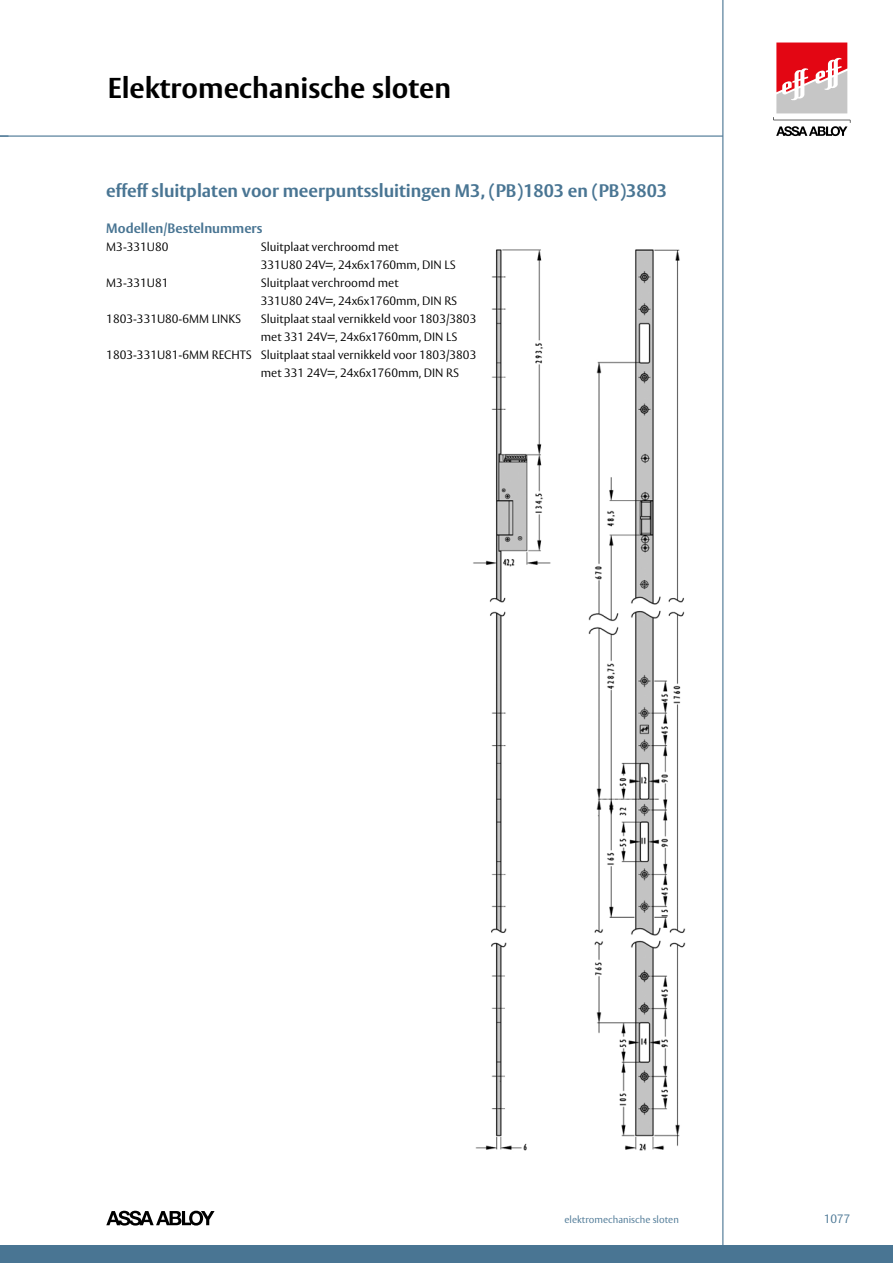
<style>
.page{position:relative;width:893px;height:1263px;background:#fff}
.page>*{position:absolute;margin:0;border:0;box-sizing:border-box;transform-origin:0 0}
.t1{font:700 28.5px "ASSA Vesta";color:#000}
.t2{font:700 18px "ASSA Vesta";color:#497593}
.t3{font:700 13.5px "ASSA Vesta";color:#497593}
.t4{font:300 12px/18px "ASSA Vesta";color:#000}
.t5{font:300 12px "ASSA Vesta";color:#497593}
.t6{font:300 9.9px "ASSA Vesta";color:#497593}
</style>
<div class="page">
<hr style="left:0;top:136px;width:723px;height:1px;background:#497593">
<div style="left:0;top:1246px;width:893px;height:17px;background:#497593"></div>
<hr style="left:722px;top:0;width:1px;height:1259px;background:#497593">
<svg style="left:106px;top:1211px;width:109px;height:14px"></svg>
<svg style="left:773px;top:43px;width:77px;height:93px"></svg>
<img style="left:473px;top:249px;width:213px;height:902px">
<h1 class="t1" style="left:108px;top:70px;width:345px">Elektromechanische sloten</h1>
<h2 class="t2" style="left:106px;top:179px;width:562px">effeff sluitplaten voor meerpuntssluitingen M3, (PB)1803 en (PB)3803</h2>
<p class="t3" style="left:106px;top:220px;width:158px">Modellen/Bestelnummers</p>
<p class="t4" style="left:106px;top:238px;width:64px">M3-331U80</p>
<p class="t4" style="left:261px;top:238px;width:196px">Sluitplaat verchroomd met<br>331U80 24V=, 24x6x1760mm, DIN LS</p>
<p class="t4" style="left:106px;top:274px;width:64px">M3-331U81</p>
<p class="t4" style="left:261px;top:274px;width:198px">Sluitplaat verchroomd met<br>331U80 24V=, 24x6x1760mm, DIN RS</p>
<p class="t4" style="left:106px;top:310px;width:136px">1803-331U80-6MM LINKS</p>
<p class="t4" style="left:261px;top:310px;width:217px">Sluitplaat staal vernikkeld voor 1803/3803</p>
<p class="t4" style="left:261px;top:328px;width:198px">met 331 24V=, 24x6x1760mm, DIN LS</p>
<p class="t4" style="left:106px;top:346px;width:372px">1803-331U81-6MM RECHTS Sluitplaat staal vernikkeld voor 1803/3803</p>
<p class="t4" style="left:261px;top:364px;width:200px">met 331 24V=, 24x6x1760mm, DIN RS</p>
<p class="t6" style="left:565px;top:1213px;width:116px">elektromechanische sloten</p>
<p class="t5" style="left:824px;top:1211px;width:28px">1077</p>
</div>
